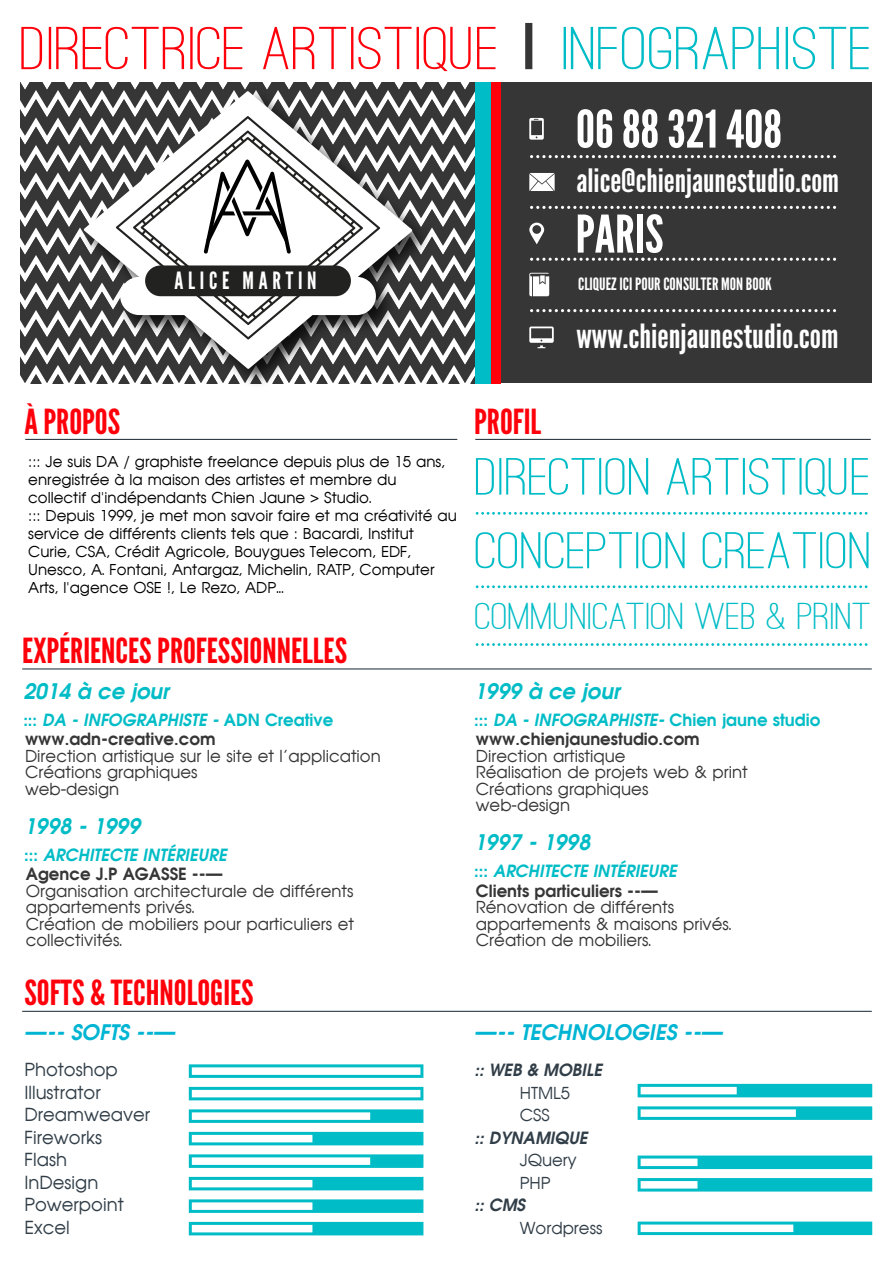
<style>
.page{position:relative;width:893px;height:1263px;background:#fff}
.page>*{position:absolute;margin:0;border:0;box-sizing:border-box;transform-origin:0 0}
.t1{font:133.95px "Eurofurencelight";color:#000;scale:.96 1}
.t2{font:500 62.7px "Ostrich Sans";color:#ff000a;scale:1.22 1}
.t3{font:500 54.3px "Ostrich Sans";color:#00bcc6;scale:1.22 1}
.t4{font:500 53.55px "Ostrich Sans";color:#00bcc6;scale:1.22 1}
.t5{font:51.75px "League Gothic";color:#fff;scale:1.05 1}
.t6{font:500 38.85px "Ostrich Sans";color:#00bcc6;scale:1.23 1}
.t7{font:34.5px "League Gothic";color:#ff000a;scale:1.05 1}
.t8{font:33.3px "League Gothic";color:#fff;scale:1.05 1}
.t9{font:32.25px "League Gothic";color:#fff;scale:1.05 1}
.t10{font:23.7px "League Gothic";letter-spacing:.2em;color:#fff}
.t11{font:italic 700 21px "Avian";color:#00bcc6}
.t12{font:italic 700 21px "Avian";color:#00b5d3}
.t13{font:18px/22.5px "Avian";color:#313e48}
.t14{font:16.95px "League Gothic";color:#fff;scale:1.05 1}
.t15{font:16.5px/16.5px "Avian";color:#363636}
.t16{font:700 16.5px/19.8px "Avian";color:#363636}
.t17{font:italic 700 16.5px/19.8px "Avian";color:#00bcc6}
.t18{font:italic 700 16.5px "Avian";color:#313e48}
.t19{font:16.5px/22.5px "Avian";color:#313e48}
.t20{font:15px/18px "Avian";color:#000}
.s1{font-weight:900;color:#363636}
.s2{color:#00bcc6}
.s3{font-style:italic;color:#00bcc6}
.s4{font-style:normal}
.s5{font-style:normal;color:#363636}
</style>
<div class="page">
<div style="left:21px;top:82px;width:851px;height:301px;background:#363636"></div>
<div style="left:474px;top:82px;width:17px;height:301px;background:#00bcc6"></div>
<div style="left:491px;top:82px;width:10px;height:301px;background:#ff000a"></div>
<svg style="left:21px;top:82px;width:453px;height:301px"></svg>
<svg style="left:529px;top:118px;width:15px;height:22px"></svg>
<svg style="left:529px;top:173px;width:26px;height:18px"></svg>
<svg style="left:529px;top:326px;width:25px;height:22px"></svg>
<svg style="left:529px;top:273px;width:20px;height:23px"></svg>
<svg style="left:529px;top:223px;width:15px;height:21px"></svg>
<svg style="left:530px;top:155px;width:306px;height:3px"></svg>
<svg style="left:530px;top:206px;width:306px;height:3px"></svg>
<svg style="left:530px;top:258px;width:306px;height:3px"></svg>
<svg style="left:530px;top:309px;width:306px;height:3px"></svg>
<img style="left:74px;top:82px;width:364px;height:303px">
<svg style="left:84px;top:91px;width:328px;height:278px"></svg>
<svg style="left:116px;top:116px;width:264px;height:223px"></svg>
<svg style="left:133px;top:130px;width:230px;height:195px;background:#d8d8d8"></svg>
<div style="left:145px;top:265px;width:206px;height:31px;background:#222221;border-radius:15px"></div>
<svg style="left:476px;top:512px;width:391px;height:3px"></svg>
<svg style="left:476px;top:585px;width:391px;height:3px"></svg>
<svg style="left:476px;top:643px;width:391px;height:3px"></svg>
<hr style="left:475px;top:439px;width:396px;height:1px;background:#313e48">
<hr style="left:25px;top:439px;width:432px;height:1px;background:#313e48">
<hr style="left:22px;top:668px;width:850px;height:1px;background:#313e48">
<hr style="left:22px;top:1011px;width:850px;height:1px;background:#313e48">
<div style="left:196px;top:1064px;width:221px;height:14px;background:#00bcc6"></div>
<div style="left:196px;top:1067px;width:221px;height:8px;background:#fff"></div>
<svg style="left:196px;top:1087px;width:221px;height:13px"></svg>
<div style="left:196px;top:1090px;width:221px;height:7px;background:#fff"></div>
<div style="left:196px;top:1109px;width:221px;height:14px;background:#00bcc6"></div>
<div style="left:196px;top:1112px;width:170px;height:8px;background:#fff"></div>
<svg style="left:196px;top:1132px;width:221px;height:13px;background:#0abec8"></svg>
<div style="left:196px;top:1135px;width:113px;height:7px;background:#fff"></div>
<div style="left:196px;top:1154px;width:221px;height:14px;background:#00bcc6"></div>
<div style="left:196px;top:1157px;width:170px;height:8px;background:#fff"></div>
<svg style="left:196px;top:1177px;width:221px;height:13px;background:#0abec8"></svg>
<div style="left:196px;top:1180px;width:113px;height:7px;background:#fff"></div>
<div style="left:196px;top:1199px;width:221px;height:14px;background:#00bcc6"></div>
<div style="left:196px;top:1202px;width:113px;height:8px;background:#fff"></div>
<svg style="left:196px;top:1222px;width:221px;height:13px;background:#0abec8"></svg>
<div style="left:196px;top:1225px;width:113px;height:7px;background:#fff"></div>
<div style="left:644px;top:1084px;width:221px;height:13px;background:#00bcc6"></div>
<div style="left:644px;top:1087px;width:89px;height:7px;background:#fff"></div>
<div style="left:644px;top:1106px;width:221px;height:14px;background:#00bcc6"></div>
<div style="left:644px;top:1109px;width:148px;height:8px;background:#fff"></div>
<div style="left:644px;top:1155px;width:221px;height:14px;background:#00bcc6"></div>
<div style="left:644px;top:1158px;width:50px;height:8px;background:#fff"></div>
<div style="left:644px;top:1178px;width:221px;height:13px;background:#00bcc6"></div>
<div style="left:644px;top:1181px;width:50px;height:7px;background:#fff"></div>
<div style="left:644px;top:1221px;width:221px;height:14px;background:#00bcc6"></div>
<div style="left:644px;top:1224px;width:146px;height:8px;background:#fff"></div>
<h2 class="t2" style="left:20px;top:11px;width:700px">DIRECTRICE ARTISTIQUE <span class="s1">|</span> <span class="s2">INFOGRAPHISTE</span></h2>
<h1 class="t1" style="left:201px;top:139px;width:98px">MA</h1>
<h3 class="t10" style="left:175px;top:266px;width:144px">ALICE MARTIN</h3>
<h3 class="t7" style="left:24px;top:401px;width:93px">À PROPOS</h3>
<h3 class="t7" style="left:474px;top:401px;width:65px">PROFIL</h3>
<h3 class="t5" style="left:576px;top:98px;width:198px">06 88 321 408</h3>
<h3 class="t9" style="left:576px;top:161px;width:252px">alice@chienjaunestudio.com</h3>
<h3 class="t5" style="left:576px;top:203px;width:85px">PARIS</h3>
<p class="t14" style="left:578px;top:274px;width:186px">CLIQUEZ ICI POUR CONSULTER MON BOOK</p>
<h3 class="t8" style="left:576px;top:316px;width:251px">www.chienjaunestudio.com</h3>
<p class="t20" style="left:28px;top:453px;width:430px">::: Je suis DA / graphiste freelance depuis plus de 15 ans, enregistrée à la maison des artistes et membre du collectif d'indépendants Chien Jaune &gt; Studio.<br>::: Depuis 1999, je met mon savoir faire et ma créativité au service de différents clients tels que : Bacardi, Institut Curie, CSA, Crédit Agricole, Bouygues Telecom, EDF, Unesco, A. Fontani, Antargaz, Michelin, RATP, Computer Arts, l'agence OSE !, Le Rezo, ADP...</p>
<h3 class="t7" style="left:22px;top:630px;width:311px">EXPÉRIENCES PROFESSIONNELLES</h3>
<h3 class="t11" style="left:23px;top:677px;width:147px">2014 à ce jour</h3>
<p class="t16" style="left:23px;top:709px;width:312px"><span class="s2">:::</span> <span class="s3">DA - INFOGRAPHISTE -</span> <span class="s2">ADN Creative </span>www.adn-creative.com</p>
<p class="t15" style="left:25px;top:747px;width:357px">Direction artistique sur le site et l’application<br>Créations graphiques<br>web-design</p>
<h3 class="t11" style="left:24px;top:812px;width:118px">1998 - 1999</h3>
<p class="t17" style="left:24px;top:844px;width:204px"><span class="s4">:::</span> ARCHITECTE INTÉRIEURE<br><span class="s5">Agence J.P AGASSE --—</span></p>
<p class="t15" style="left:26px;top:882px;width:330px">Organisation architecturale de différents appartements privés.<br>Création de mobiliers pour particuliers et collectivités.</p>
<h3 class="t7" style="left:24px;top:972px;width:220px">SOFTS &amp; TECHNOLOGIES</h3>
<h3 class="t12" style="left:24px;top:1019px;width:152px">—-- SOFTS --—</h3>
<p class="t13" style="left:24px;top:1058px;width:127px">Photoshop<br>Illustrator<br>Dreamweaver<br>Fireworks<br>Flash<br>InDesign<br>Powerpoint<br>Excel</p>
<h3 class="t3" style="left:475px;top:444px;width:326px">DIRECTION ARTISTIQUE</h3>
<h3 class="t4" style="left:475px;top:518px;width:327px">CONCEPTION CREATION</h3>
<h3 class="t6" style="left:475px;top:592px;width:324px">COMMUNICATION WEB &amp; PRINT</h3>
<h3 class="t11" style="left:474px;top:677px;width:147px">1999 à ce jour</h3>
<p class="t16" style="left:474px;top:709px;width:348px"><span class="s2">:::</span> <span class="s3">DA - INFOGRAPHISTE-</span> <span class="s2">Chien jaune studio </span>www.chienjaunestudio.com</p>
<p class="t15" style="left:476px;top:747px;width:273px">Direction artistique<br>Réalisation de projets web &amp; print<br>Créations graphiques<br>web-design</p>
<h3 class="t11" style="left:474px;top:829px;width:118px">1997 - 1998</h3>
<p class="t16" style="left:474px;top:861px;width:204px"><span class="s2">:::</span> <span class="s3">ARCHITECTE INTÉRIEURE<br></span>Clients particuliers --—</p>
<p class="t15" style="left:476px;top:899px;width:257px">Rénovation de différents appartements &amp; maisons privés.<br>Création de mobiliers.</p>
<h3 class="t12" style="left:474px;top:1019px;width:250px">—-- TECHNOLOGIES --—</h3>
<p class="t18" style="left:474px;top:1059px;width:129px">:: WEB &amp; MOBILE</p>
<p class="t19" style="left:520px;top:1081px;width:52px">HTML5<br>CSS</p>
<p class="t18" style="left:474px;top:1127px;width:115px">:: DYNAMIQUE</p>
<p class="t19" style="left:520px;top:1149px;width:58px">JQuery<br>PHP</p>
<p class="t18" style="left:474px;top:1194px;width:52px">:: CMS</p>
<p class="t19" style="left:520px;top:1216px;width:84px">Wordpress</p>
</div>
